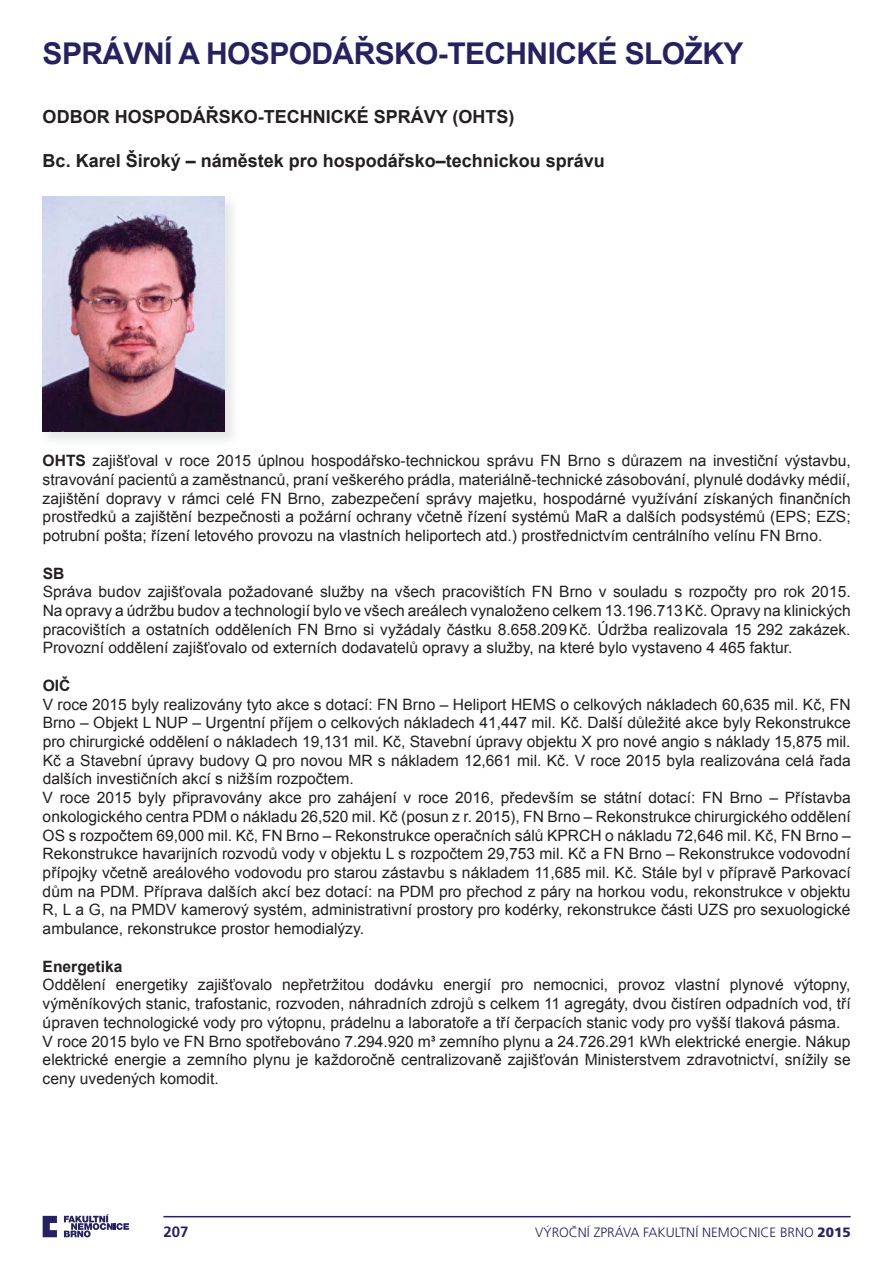
<style>
.page{position:relative;width:893px;height:1263px;background:#fff}
.page>*{position:absolute;margin:0;border:0;box-sizing:border-box;transform-origin:0 0}
.t1{font:700 30px "Arial";letter-spacing:-.02em;color:#262261}
.t2{font:700 18px "Arial";color:#231f20}
.t3{font:15.6px/18.8px "Arial";color:#231f20;text-align:justify}
.t4{font:700 15.6px "Arial";color:#231f20}
.t5{font:700 15px "Frutiger CE";color:#262261}
.t6{font:300 13.5px "Frutiger CE";color:#262261}
.s1{font-weight:700}
.s2{font-family:"Arial Narrow";font-weight:700}
.s3{font-weight:900}
</style>
<div class="page">
<img style="left:42px;top:196px;width:191px;height:244px">
<img style="left:43px;top:197px;width:181px;height:235px">
<svg style="left:43px;top:1216px;width:14px;height:21px"></svg>
<svg style="left:64px;top:1214px;width:65px;height:23px"></svg>
<hr style="left:163px;top:1216px;width:688px;height:1px;background:#262261">
<h1 class="t1" style="left:43px;top:37px;width:702px">SPRÁVNÍ A HOSPODÁŘSKO-TECHNICKÉ SLOŽKY</h1>
<p class="t2" style="left:43px;top:107px;width:473px">ODBOR HOSPODÁŘSKO-TECHNICKÉ SPRÁVY (OHTS)</p>
<p class="t2" style="left:43px;top:150px;width:564px">Bc. Karel Široký – náměstek pro hospodářsko–technickou správu</p>
<p class="t3" style="left:43px;top:451px;width:809px"><span class="s1">OHTS</span> zajišťoval v roce 2015 úplnou hospodářsko-technickou správu FN Brno s důrazem na investiční výstavbu, stravování pacientů a zaměstnanců, praní veškerého prádla, materiálně-technické zásobování, plynulé dodávky médií, zajištění dopravy v rámci celé FN Brno, zabezpečení správy majetku, hospodárné využívání získaných finančních prostředků a zajištění bezpečnosti a požární ochrany včetně řízení systémů MaR a dalších podsystémů (EPS; EZS; potrubní pošta; řízení letového provozu na vlastních heliportech atd.) prostřednictvím centrálního velínu FN Brno.</p>
<p class="t4" style="left:43px;top:564px;width:23px">SB</p>
<p class="t3" style="left:43px;top:582px;width:809px">Správa budov zajišťovala požadované služby na všech pracovištích FN Brno v souladu s rozpočty pro rok 2015.<br>Na opravy a údržbu budov a technologií bylo ve všech areálech vynaloženo celkem 13.196.713 Kč. Opravy na klinických pracovištích a ostatních odděleních FN Brno si vyžádaly částku 8.658.209 Kč. Údržba realizovala 15 292 zakázek.<br>Provozní oddělení zajišťovalo od externích dodavatelů opravy a služby, na které bylo vystaveno 4 465 faktur.</p>
<p class="t4" style="left:43px;top:677px;width:29px">OIČ</p>
<p class="t3" style="left:43px;top:695px;width:809px;text-align:left">V roce 2015 byly realizovány tyto akce s dotací: FN Brno – Heliport HEMS o celkových nákladech 60,635 mil. Kč, FN Brno – Objekt L NUP – Urgentní příjem o celkových nákladech 41,447 mil. Kč. Další důležité akce byly Rekonstrukce pro chirurgické oddělení o nákladech 19,131 mil. Kč, Stavební úpravy objektu X pro nové angio s náklady 15,875 mil.<br>Kč a Stavební úpravy budovy Q pro novou MR s nákladem 12,661 mil. Kč. V roce 2015 byla realizována celá řada dalších investičních akcí s nižším rozpočtem.<br>V roce 2015 byly připravovány akce pro zahájení v roce 2016, především se státní dotací: FN Brno – Přístavba onkologického centra PDM o nákladu 26,520 mil. Kč (posun z r. 2015), FN Brno – Rekonstrukce chirurgického oddělení OS s rozpočtem 69,000 mil. Kč, FN Brno – Rekonstrukce operačních sálů KPRCH o nákladu 72,646 mil. Kč, FN Brno – Rekonstrukce havarijních rozvodů vody v objektu L s rozpočtem 29,753 mil. Kč a FN Brno – Rekonstrukce vodovodní přípojky včetně areálového vodovodu pro starou zástavbu s nákladem 11,685 mil. Kč. Stále byl v přípravě Parkovací dům na PDM. Příprava dalších akcí bez dotací: na PDM pro přechod z páry na horkou vodu, rekonstrukce v objektu R, L a G, na PMDV kamerový systém, administrativní prostory pro kodérky, rekonstrukce části UZS pro sexuologické ambulance, rekonstrukce prostor hemodialýzy.</p>
<p class="t4" style="left:43px;top:958px;width:81px">Energetika</p>
<p class="t3" style="left:43px;top:976px;width:809px;text-align:left">Oddělení energetiky zajišťovalo nepřetržitou dodávku energií pro nemocnici, provoz vlastní plynové výtopny, výměníkových stanic, trafostanic, rozvoden, náhradních zdrojů s celkem 11 agregáty, dvou čistíren odpadních vod, tří úpraven technologické vody pro výtopnu, prádelnu a laboratoře a tří čerpacích stanic vody pro vyšší tlaková pásma.<br>V roce 2015 bylo ve FN Brno spotřebováno 7.294.920 m<span class="s2">³</span> zemního plynu a 24.726.291 kWh elektrické energie. Nákup elektrické energie a zemního plynu je každoročně centralizovaně zajišťován Ministerstvem zdravotnictví, snížily se ceny uvedených komodit.</p>
<p class="t5" style="left:163px;top:1224px;width:27px">207</p>
<p class="t6" style="left:535px;top:1226px;width:317px">VÝROČNÍ ZPRÁVA FAKULTNÍ NEMOCNICE BRNO <span class="s3">2015</span></p>
</div>
